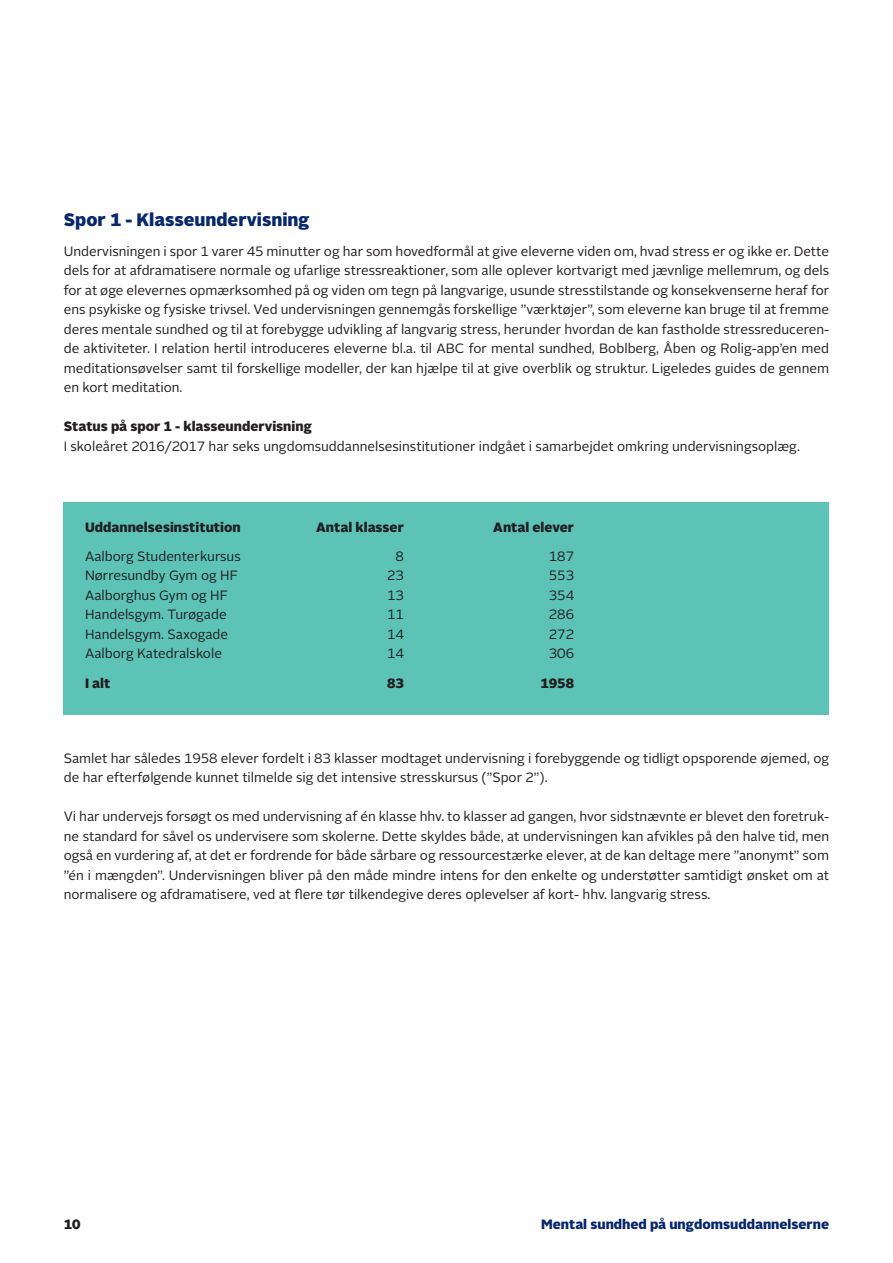
<style>
.page{position:relative;width:893px;height:1263px;background:#fff}
.page>*{position:absolute;margin:0;border:0;box-sizing:border-box;transform-origin:0 0}
.t1{font:900 18px "Alright Sans";color:#08276c}
.t2{font:13.5px/19.5px "Alright Sans";color:#231f20;text-align:justify}
.t3{font:900 13.5px "Alright Sans";color:#231f20}
.t4{font:900 13.5px "Alright Sans";color:#08276c}
</style>
<div class="page">
<div style="left:64px;top:502px;width:765px;height:212px;background:#5cc3b6"></div>
<h1 class="t1" style="left:64px;top:207px;width:247px">Spor 1 - Klasseundervisning</h1>
<p class="t2" style="left:64px;top:241px;width:767px">Undervisningen i spor 1 varer 45 minutter og har som hovedformål at give eleverne viden om, hvad stress er og ikke er. Dette dels for at afdramatisere normale og ufarlige stressreaktioner, som alle oplever kortvarigt med jævnlige mellemrum, og dels for at øge elevernes opmærksomhed på og viden om tegn på langvarige, usunde stresstilstande og konsekvenserne heraf for ens psykiske og fysiske trivsel. Ved undervisningen gennemgås forskellige ”værktøjer”, som eleverne kan bruge til at fremme deres mentale sundhed og til at forebygge udvikling af langvarig stress, herunder hvordan de kan fastholde stressreduceren&shy;de aktiviteter. I relation hertil introduceres eleverne bl.a. til ABC for mental sundhed, Boblberg, Åben og Rolig-app’en med meditationsøvelser samt til forskellige modeller, der kan hjælpe til at give overblik og struktur. Ligeledes guides de gennem en kort meditation.</p>
<p class="t3" style="left:64px;top:417px;width:250px">Status på spor 1 - klasseundervisning</p>
<p class="t2" style="left:64px;top:436px;width:738px">I skoleåret 2016/2017 har seks ungdomsuddannelsesinstitutioner indgået i samarbejdet omkring undervisningsoplæg.</p>
<p class="t3" style="left:85px;top:517px;width:157px">Uddannelsesinstitution</p>
<p class="t3" style="left:316px;top:517px;width:89px">Antal klasser</p>
<p class="t3" style="left:493px;top:517px;width:82px">Antal elever</p>
<p class="t2" style="left:85px;top:547px;width:157px">Aalborg Studenterkursus</p>
<p class="t2" style="left:396px;top:547px;width:10px">8</p>
<p class="t2" style="left:549px;top:547px;width:27px">187</p>
<p class="t2" style="left:85px;top:566px;width:154px">Nørresundby Gym og HF</p>
<p class="t2" style="left:387px;top:566px;width:18px">23</p>
<p class="t2" style="left:549px;top:566px;width:27px">553</p>
<p class="t2" style="left:85px;top:586px;width:145px">Aalborghus Gym og HF</p>
<p class="t2" style="left:387px;top:586px;width:18px">13</p>
<p class="t2" style="left:549px;top:586px;width:27px">354</p>
<p class="t2" style="left:85px;top:605px;width:143px">Handelsgym. Turøgade</p>
<p class="t2" style="left:387px;top:605px;width:18px">11</p>
<p class="t2" style="left:549px;top:605px;width:27px">286</p>
<p class="t2" style="left:85px;top:624px;width:145px">Handelsgym. Saxogade</p>
<p class="t2" style="left:387px;top:624px;width:18px">14</p>
<p class="t2" style="left:549px;top:624px;width:27px">272</p>
<p class="t2" style="left:85px;top:644px;width:138px">Aalborg Katedralskole</p>
<p class="t2" style="left:387px;top:644px;width:18px">14</p>
<p class="t2" style="left:549px;top:644px;width:27px">306</p>
<p class="t3" style="left:85px;top:673px;width:27px">I alt</p>
<p class="t3" style="left:387px;top:673px;width:18px">83</p>
<p class="t3" style="left:541px;top:673px;width:35px">1958</p>
<p class="t2" style="left:64px;top:748px;width:767px">Samlet har således 1958 elever fordelt i 83 klasser modtaget undervisning i forebyggende og tidligt opsporende øjemed, og de har efterfølgende kunnet tilmelde sig det intensive stresskursus (”Spor 2”).</p>
<p class="t2" style="left:64px;top:807px;width:767px">Vi har undervejs forsøgt os med undervisning af én klasse hhv. to klasser ad gangen, hvor sidstnævnte er blevet den foretruk&shy;ne standard for såvel os undervisere som skolerne. Dette skyldes både, at undervisningen kan afvikles på den halve tid, men også en vurdering af, at det er fordrende for både sårbare og ressourcestærke elever, at de kan deltage mere ”anonymt” som ”én i mængden”. Undervisningen bliver på den måde mindre intens for den enkelte og understøtter samtidigt ønsket om at normalisere og afdramatisere, ved at flere tør tilkendegive deres oplevelser af kort- hhv. langvarig stress.</p>
<p class="t3" style="left:64px;top:1214px;width:18px">10</p>
<p class="t4" style="left:541px;top:1214px;width:290px">Mental sundhed på ungdomsuddannelserne</p>
</div>
